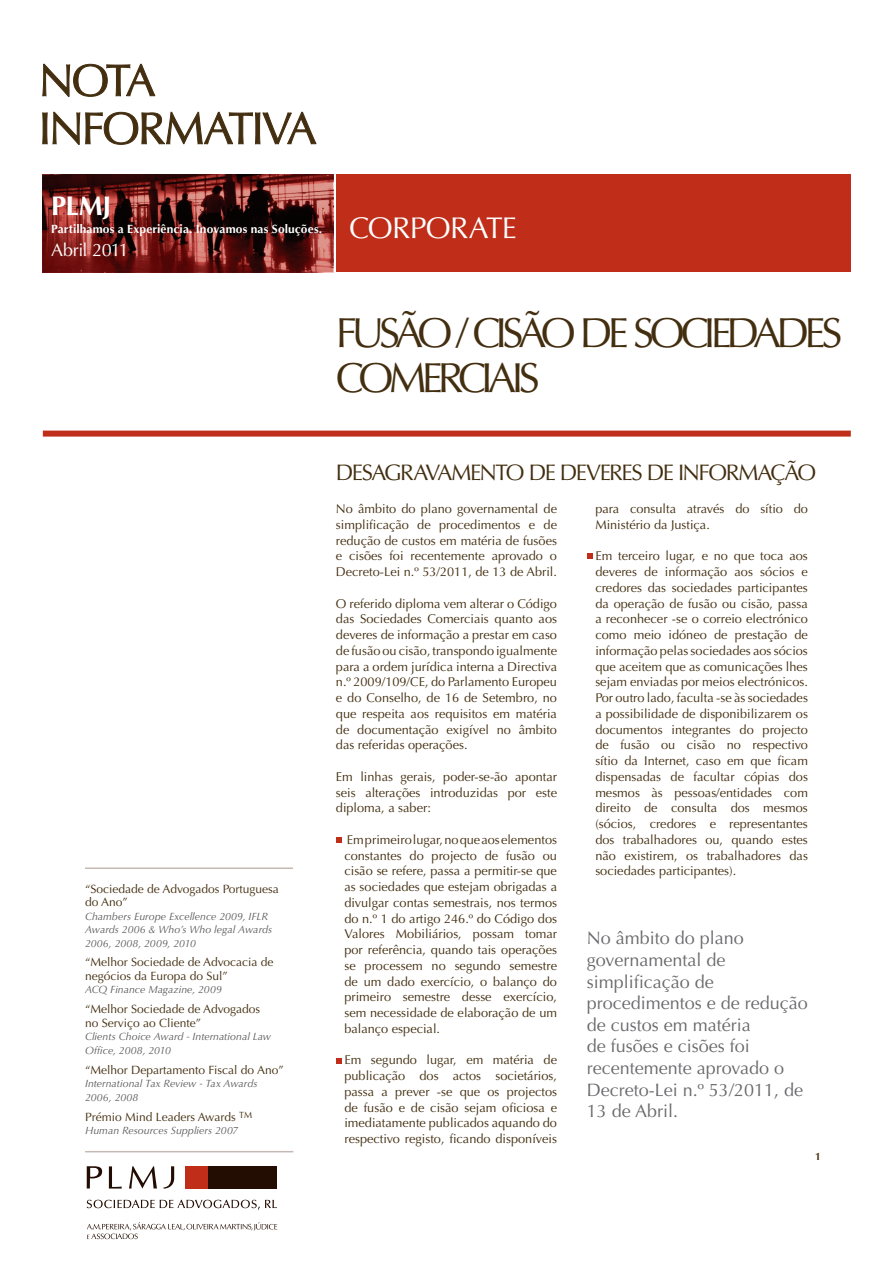
<style>
.page{position:relative;width:893px;height:1263px;background:#fff}
.page>*{position:absolute;margin:0;border:0;box-sizing:border-box;transform-origin:0 0}
.t1{font:42px/45px "Optima";letter-spacing:-.125em;color:#432e10}
.t2{font:30px "Optima";color:#fff}
.t3{font:700 27px "Optima";color:#fff}
.t4{font:22.5px "Optima";letter-spacing:-.065em;color:#432e10}
.t5{font:18px/21.6px "Optima";color:#69696c}
.t6{font:18px "Optima";letter-spacing:-.045em;color:#fff}
.t7{font:12.75px/15.8px "Optima";color:#432e10;text-align:justify}
.t8{font:12px/13.5px "Optima";color:#432e10}
.t9{font:700 12px "Optima";letter-spacing:.01em;color:#fff}
.t10{font:italic 10.5px/13.5px "Optima";letter-spacing:.005em;color:#57585a}
.t11{font:700 10.5px "Optima";color:#432e10}
</style>
<div class="page">
<svg style="left:42px;top:112px;width:275px;height:33px"></svg>
<svg style="left:42px;top:64px;width:114px;height:33px"></svg>
<div style="left:43px;top:431px;width:808px;height:6px;background:#c02d19"></div>
<svg style="left:43px;top:174px;width:290px;height:98px;background:#62201e"></svg>
<div style="left:336px;top:174px;width:515px;height:98px;background:#c02d19"></div>
<hr style="left:85px;top:867px;width:208px;height:2px;background:#c5b9b3">
<hr style="left:85px;top:1151px;width:208px;height:1px;background:#c5b9b3">
<div style="left:208px;top:1166px;width:69px;height:22px;background:#230d02"></div>
<div style="left:185px;top:1166px;width:23px;height:22px;background:#c02d19"></div>
<svg style="left:87px;top:1166px;width:87px;height:22px"></svg>
<svg style="left:87px;top:1200px;width:190px;height:10px"></svg>
<svg style="left:87px;top:1222px;width:190px;height:17px"></svg>
<svg style="left:336px;top:837px;width:6px;height:6px"></svg>
<svg style="left:336px;top:1058px;width:6px;height:6px"></svg>
<svg style="left:587px;top:553px;width:6px;height:6px"></svg>
<h3 class="t3" style="left:51px;top:190px;width:62px">PLMJ</h3>
<p class="t9" style="left:51px;top:221px;width:273px">Partilhamos a Experiência. Inovamos nas Soluções.</p>
<h3 class="t6" style="left:51px;top:240px;width:79px">Abril 2011</h3>
<h2 class="t2" style="left:349px;top:210px;width:137px">corporate</h2>
<h1 class="t1" style="left:336px;top:311px;width:336px">Fusão / Cisão de Sociedades<br>Come rciais</h1>
<p class="t8" style="left:85px;top:882px;width:195px">“Sociedade de Advogados Portuguesa do Ano”</p>
<p class="t10" style="left:85px;top:909px;width:189px">Chambers Europe Excellence 2009, IFLR<br>Awards 2006 &amp; Who’s Who legal Awards<br>2006, 2008, 2009, 2010</p>
<p class="t8" style="left:85px;top:956px;width:190px">“Melhor Sociedade de Advocacia de negócios da Europa do Sul”</p>
<p class="t10" style="left:85px;top:983px;width:138px">ACQ Finance Magazine, 2009</p>
<p class="t8" style="left:85px;top:1003px;width:177px">“Melhor Sociedade de Advogados no Serviço ao Cliente”</p>
<p class="t10" style="left:85px;top:1030px;width:187px">Clients Choice Award - International Law<br>Office, 2008, 2010</p>
<p class="t8" style="left:85px;top:1063px;width:200px">“Melhor Departamento Fiscal do Ano”</p>
<p class="t10" style="left:85px;top:1077px;width:174px">International Tax Review - Tax Awards<br>2006, 2008</p>
<p class="t8" style="left:85px;top:1110px;width:169px">Prémio Mind Leaders Awards <sup>TM</sup></p>
<p class="t10" style="left:85px;top:1124px;width:155px">Human Resources Suppliers 2007</p>
<h3 class="t4" style="left:336px;top:460px;width:93px">Desagravamento</h3>
<h3 class="t4" style="left:529px;top:460px;width:169px">de Deveres de Info</h3>
<h3 class="t4" style="left:726px;top:460px;width:86px">rmação</h3>
<p class="t7" style="left:336px;top:501px;width:223px">No âmbito do plano governamental de simplificação de procedimentos e de redução de custos em matéria de fusões e cisões foi recentemente aprovado o Decreto-Lei n.º 53/2011, de 13 de Abril.</p>
<p class="t7" style="left:336px;top:596px;width:223px">O referido diploma vem alterar o Código das Sociedades Comerciais quanto aos deveres de informação a prestar em caso de fusão ou cisão, transpondo igualmente para a ordem jurídica interna a Directiva n.º 2009/109/CE, do Parlamento Europeu e do Conselho, de 16 de Setembro, no que respeita aos requisitos em matéria de documentação exigível no âmbito das referidas operações.</p>
<p class="t7" style="left:336px;top:769px;width:223px">Em linhas gerais, poder-se-ão apontar seis alterações introduzidas por este diploma, a saber:</p>
<p class="t7" style="left:344px;top:832px;width:214px">Em primeiro lugar, no que aos elementos constantes do projecto de fusão ou cisão se refere, passa a permitir-se que as sociedades que estejam obrigadas a divulgar contas semestrais, nos termos do n.º 1 do artigo 246.º do Código dos Valores Mobiliários, possam tomar por referência, quando tais operações se processem no segundo semestre de um dado exercício, o balanço do primeiro semestre desse exercício, sem necessidade de elaboração de um balanço especial.</p>
<p class="t7" style="left:344px;top:1052px;width:214px">Em segundo lugar, em matéria de publicação dos actos societários, passa a prever -se que os projectos de fusão e de cisão sejam oficiosa e imediatamente publicados aquando do respectivo registo, ficando disponíveis</p>
<p class="t7" style="left:595px;top:501px;width:214px">para consulta através do sítio do<br>Ministério da Justiça.</p>
<p class="t7" style="left:595px;top:548px;width:214px">Em terceiro lugar, e no que toca aos deveres de informação aos sócios e credores das sociedades participantes da operação de fusão ou cisão, passa a reconhecer -se o correio electrónico como meio idóneo de prestação de informação pelas sociedades aos sócios que aceitem que as comunicações lhes sejam enviadas por meios electrónicos.<br>Por outro lado, faculta -se às sociedades a possibilidade de disponibilizarem os documentos integrantes do projecto de fusão ou cisão no respectivo sítio da Internet, caso em que ficam dispensadas de facultar cópias dos mesmos às pessoas/entidades com direito de consulta dos mesmos (sócios, credores e representantes dos trabalhadores ou, quando estes não existirem, os trabalhadores das sociedades participantes).</p>
<h3 class="t5" style="left:587px;top:928px;width:223px">No âmbito do plano governamental de simplificação de procedimentos e de redução de custos em matéria<br>de fusões e cisões foi recentemente aprovado o<br>Decreto-Lei n.º 53/2011, de<br>13 de Abril.</h3>
<p class="t11" style="left:815px;top:1150px;width:7px">1</p>
</div>
